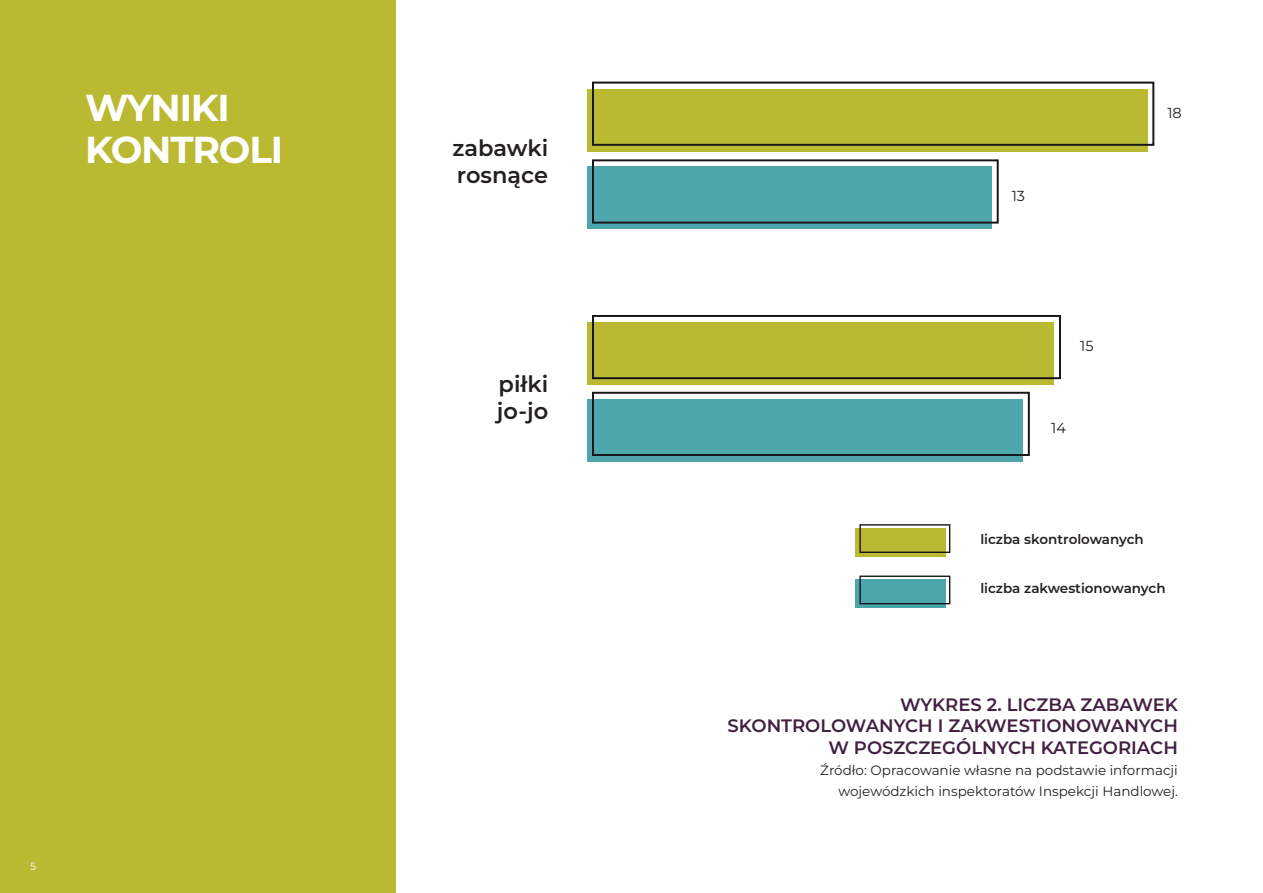
<style>
.page{position:relative;width:1263px;height:893px;background:#fff}
.page>*{position:absolute;margin:0;border:0;box-sizing:border-box;transform-origin:0 0}
.t1{font:700 37.5px/42px "Montserrat";letter-spacing:-.03em;color:#fff}
.t2{font:600 22.5px/27px "Montserrat";color:#231f20}
.t3{font:600 18px/21.6px "Montserrat";color:#422041;text-align:right}
.t4{font:14.4px "Montserrat";color:#231f20}
.t5{font:13.5px/21px "Montserrat";color:#231f20;text-align:right}
.t6{font:600 13.5px "Montserrat";color:#231f20}
.t7{font:10.5px "Montserrat";color:#fff}
</style>
<div class="page">
<div style="left:0;top:0;width:395px;height:893px;background:#bab932"></div>
<div style="left:587px;top:399px;width:436px;height:62px;background:#4ca6ab"></div>
<div style="left:587px;top:322px;width:467px;height:63px;background:#bab932"></div>
<div style="left:587px;top:167px;width:405px;height:62px;background:#4ca6ab"></div>
<div style="left:587px;top:89px;width:560px;height:62px;background:#bab932"></div>
<div style="left:592px;top:392px;width:438px;height:64px;border:2px solid #171518"></div>
<div style="left:592px;top:315px;width:469px;height:64px;border:2px solid #171518"></div>
<div style="left:592px;top:159px;width:407px;height:65px;border:2px solid #171518"></div>
<div style="left:592px;top:82px;width:562px;height:64px;border:2px solid #171518"></div>
<div style="left:855px;top:528px;width:91px;height:29px;background:#bab932"></div>
<div style="left:859px;top:524px;width:91px;height:29px;border:1px solid #171518"></div>
<div style="left:855px;top:579px;width:91px;height:29px;background:#4ca6ab"></div>
<div style="left:859px;top:576px;width:91px;height:28px;border:1px solid #171518"></div>
<h1 class="t1" style="left:85px;top:85px;width:200px">WYNIKI<br>KONTROLI</h1>
<h2 class="t2" style="left:452px;top:133px;width:97px">zabawki rosnące</h2>
<h2 class="t2" style="left:497px;top:369px;width:53px">piłki jo-jo</h2>
<p class="t7" style="left:30px;top:859px;width:7px">5</p>
<p class="t4" style="left:1012px;top:186px;width:15px">13</p>
<p class="t4" style="left:1080px;top:336px;width:15px">15</p>
<p class="t4" style="left:1051px;top:418px;width:16px">14</p>
<p class="t4" style="left:1167px;top:103px;width:16px">18</p>
<p class="t6" style="left:980px;top:529px;width:165px">liczba skontrolowanych</p>
<p class="t6" style="left:980px;top:579px;width:187px">liczba zakwestionowanych</p>
<h3 class="t3" style="left:727px;top:693px;width:452px">WYKRES 2. LICZBA ZABAWEK<br>SKONTROLOWANYCH I ZAKWESTIONOWANYCH<br>W POSZCZEGÓLNYCH KATEGORIACH</h3>
<p class="t5" style="left:820px;top:759px;width:359px">Źródło: Opracowanie własne na podstawie informacji wojewódzkich inspektoratów Inspekcji Handlowej.</p>
</div>
